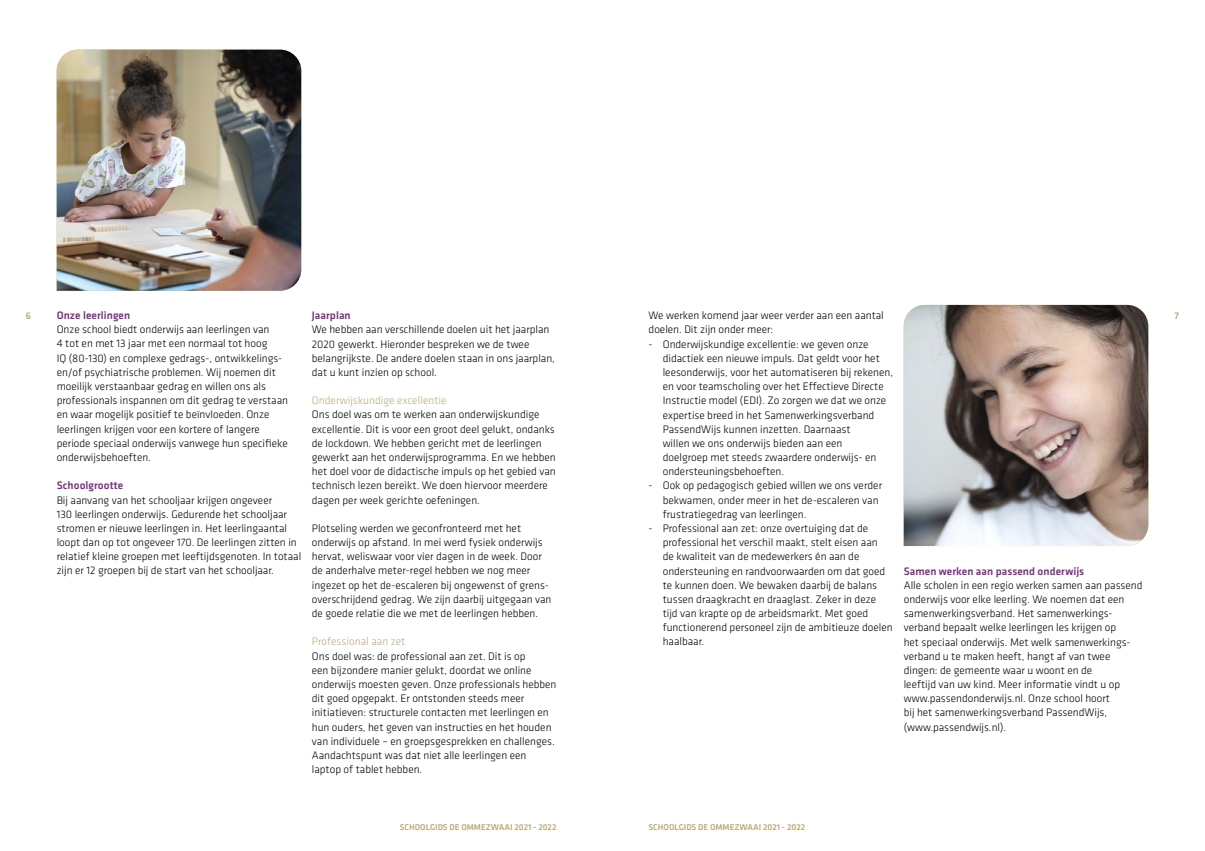
<style>
.page{position:relative;width:1205px;height:851px;background:#fff}
.page>*{position:absolute;margin:0;border:0;box-sizing:border-box;transform-origin:0 0}
.t1{font:300 11.25px/14.1px "Klavika";color:#000}
.t2{font:500 11.25px "Klavika";letter-spacing:.005em;color:#793182}
.t3{font:300 11.25px "Klavika";letter-spacing:.005em;color:#baab76}
.t4{font:500 10px "Klavika";color:#baab76}
.t5{font:500 8.75px "Klavika";color:#baab76}
</style>
<div class="page">
<img style="left:904px;top:305px;width:244px;height:241px">
<img style="left:57px;top:50px;width:244px;height:241px">
<p class="t2" style="left:57px;top:308px;width:75px">Onze leerlingen</p>
<p class="t1" style="left:57px;top:322px;width:233px">Onze school biedt onderwijs aan leerlingen van<br>4 tot en met 13 jaar met een normaal tot hoog<br>IQ (80-130) en complexe gedrags-, ontwikkelings&shy;en/of psychiatrische problemen. Wij noemen dit moeilijk verstaanbaar gedrag en willen ons als professionals inspannen om dit gedrag te verstaan en waar mogelijk positief te beïnvloeden. Onze leerlingen krijgen voor een kortere of langere periode speciaal onderwijs vanwege hun specifieke onderwijsbehoeften.</p>
<p class="t2" style="left:57px;top:478px;width:68px">Schoolgrootte</p>
<p class="t1" style="left:57px;top:492px;width:246px">Bij aanvang van het schooljaar krijgen ongeveer<br>130 leerlingen onderwijs. Gedurende het schooljaar stromen er nieuwe leerlingen in. Het leerlingaantal loopt dan op tot ongeveer 170. De leerlingen zitten in relatief kleine groepen met leeftijdsgenoten. In totaal zijn er 12 groepen bij de start van het schooljaar.</p>
<p class="t2" style="left:312px;top:308px;width:40px">Jaarplan</p>
<p class="t1" style="left:312px;top:322px;width:245px">We hebben aan verschillende doelen uit het jaarplan 2020 gewerkt. Hieronder bespreken we de twee belangrijkste. De andere doelen staan in ons jaarplan, dat u kunt inzien op school.</p>
<p class="t3" style="left:312px;top:393px;width:136px">Onderwijskundige excellentie</p>
<p class="t1" style="left:312px;top:407px;width:245px">Ons doel was om te werken aan onderwijskundige excellentie. Dit is voor een groot deel gelukt, ondanks de lockdown. We hebben gericht met de leerlingen gewerkt aan het onderwijsprogramma. En we hebben het doel voor de didactische impuls op het gebied van technisch lezen bereikt. We doen hiervoor meerdere dagen per week gerichte oefeningen.</p>
<p class="t1" style="left:312px;top:521px;width:241px">Plotseling werden we geconfronteerd met het onderwijs op afstand. In mei werd fysiek onderwijs hervat, weliswaar voor vier dagen in de week. Door de anderhalve meter-regel hebben we nog meer ingezet op het de-escaleren bij ongewenst of grens&shy;overschrijdend gedrag. We zijn daarbij uitgegaan van de goede relatie die we met de leerlingen hebben.</p>
<p class="t3" style="left:312px;top:634px;width:95px">Professional aan zet</p>
<p class="t1" style="left:312px;top:648px;width:246px">Ons doel was: de professional aan zet. Dit is op<br>een bijzondere manier gelukt, doordat we online onderwijs moesten geven. Onze professionals hebben dit goed opgepakt. Er ontstonden steeds meer initiatieven: structurele contacten met leerlingen en hun ouders, het geven van instructies en het houden van individuele – en groepsgesprekken en challenges.<br>Aandachtspunt was dat niet alle leerlingen een laptop of tablet hebben.</p>
<p class="t1" style="left:648px;top:308px;width:237px">We werken komend jaar weer verder aan een aantal doelen. Dit zijn onder meer:</p>
<p class="t1" style="left:663px;top:336px;width:232px;text-indent:-14px">- Onderwijskundige excellentie: we geven onze didactiek een nieuwe impuls. Dat geldt voor het leesonderwijs, voor het automatiseren bij rekenen, en voor teamscholing over het Effectieve Directe Instructie model (EDI). Zo zorgen we dat we onze expertise breed in het Samenwerkingsverband PassendWijs kunnen inzetten. Daarnaast<br>willen we ons onderwijs bieden aan een<br>doelgroep met steeds zwaardere onderwijs- en ondersteuningsbehoeften.</p>
<p class="t1" style="left:663px;top:478px;width:221px;text-indent:-14px">- Ook op pedagogisch gebied willen we ons verder bekwamen, onder meer in het de-escaleren van frustratiegedrag van leerlingen.</p>
<p class="t1" style="left:663px;top:521px;width:231px;text-indent:-14px">- Professional aan zet: onze overtuiging dat de professional het verschil maakt, stelt eisen aan<br>de kwaliteit van de medewerkers én aan de ondersteuning en randvoorwaarden om dat goed te kunnen doen. We bewaken daarbij de balans tussen draagkracht en draaglast. Zeker in deze tijd van krapte op de arbeidsmarkt. Met goed functionerend personeel zijn de ambitieuze doelen haalbaar.</p>
<p class="t4" style="left:26px;top:309px;width:7px">6</p>
<p class="t4" style="left:1174px;top:309px;width:6px">7</p>
<p class="t2" style="left:904px;top:563px;width:182px">Samen werken aan passend onderwijs</p>
<p class="t1" style="left:904px;top:577px;width:240px">Alle scholen in een regio werken samen aan passend onderwijs voor elke leerling. We noemen dat een samenwerkingsverband. Het samenwerkings&shy;verband bepaalt welke leerlingen les krijgen op<br>het speciaal onderwijs. Met welk samenwerkings&shy;verband u te maken heeft, hangt af van twee dingen: de gemeente waar u woont en de<br>leeftijd van uw kind. Meer informatie vindt u op www.passendonderwijs.nl. Onze school hoort<br>bij het samenwerkingsverband PassendWijs, (www.passendwijs.nl).</p>
<p class="t5" style="left:400px;top:820px;width:158px">SCHOOLGIDS De Ommezwaai 2021 - 2022</p>
<p class="t5" style="left:648px;top:820px;width:158px">SCHOOLGIDS De Ommezwaai 2021 - 2022</p>
</div>
